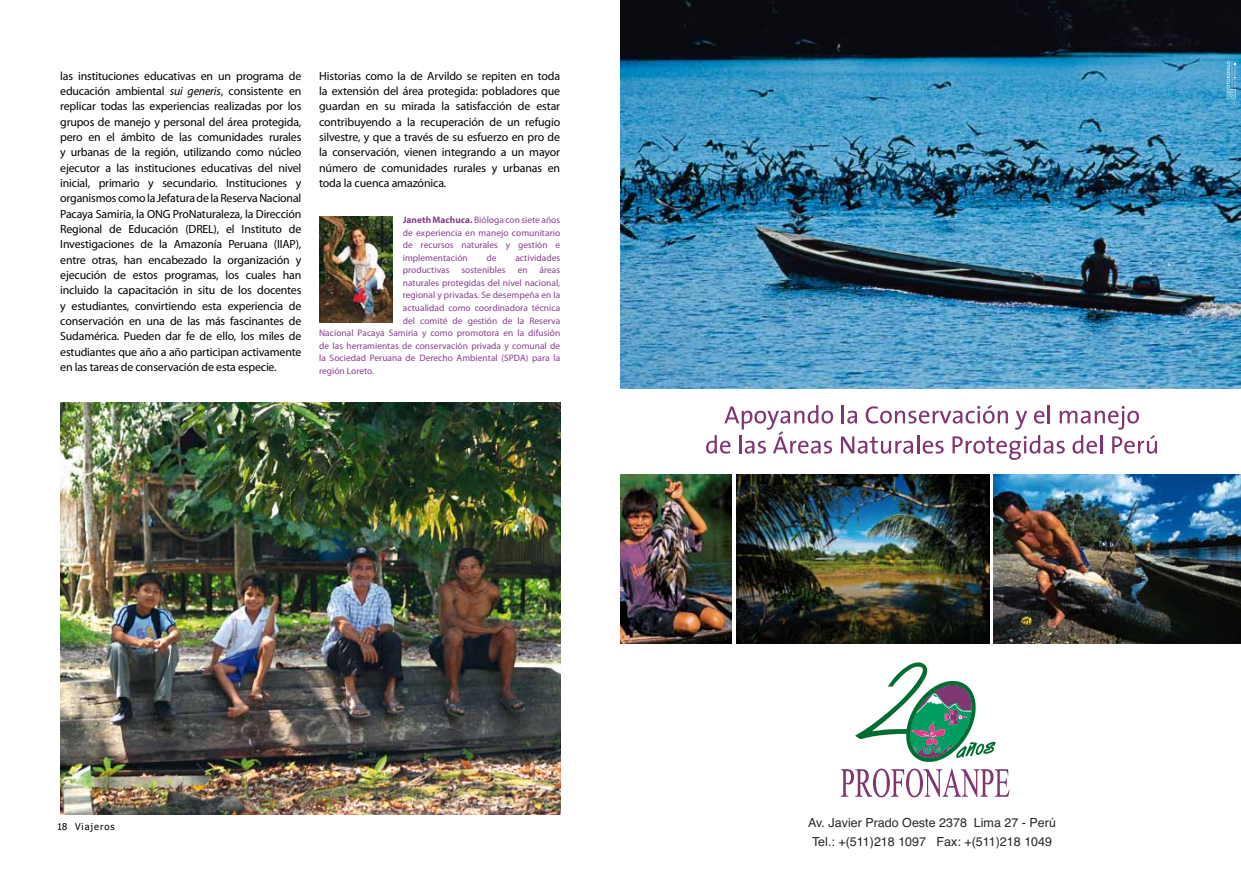
<style>
.page{position:relative;width:1241px;height:869px;background:#fff}
.page>*{position:absolute;margin:0;border:0;box-sizing:border-box;transform-origin:0 0}
.t1{font:12.5px/18.8px "Helvetica";color:#282829;text-align:center}
.t2{font:11.88px/15.2px "Myriad Pro";letter-spacing:-.015em;color:#000;text-align:justify}
.t3{font:9.38px/12.5px "Myriad Pro";letter-spacing:.005em;color:#873d8b;text-align:justify}
.t4{font:9.38px "Tahoma";letter-spacing:.1em;color:#000}
.s1{font-style:italic}
.s2{font-weight:700}
</style>
<div class="page">
<img style="left:60px;top:402px;width:500px;height:411px">
<img style="left:319px;top:216px;width:74px;height:106px">
<svg style="left:840px;top:768px;width:169px;height:29px"></svg>
<svg style="left:855px;top:662px;width:140px;height:99px"></svg>
<svg style="left:841px;top:405px;width:15px;height:18px"></svg>
<svg style="left:865px;top:405px;width:142px;height:18px"></svg>
<svg style="left:1015px;top:411px;width:12px;height:18px"></svg>
<svg style="left:1034px;top:405px;width:15px;height:18px"></svg>
<svg style="left:1059px;top:406px;width:79px;height:23px"></svg>
<svg style="left:706px;top:405px;width:127px;height:48px"></svg>
<svg style="left:840px;top:435px;width:103px;height:18px"></svg>
<svg style="left:952px;top:435px;width:112px;height:24px"></svg>
<svg style="left:1072px;top:435px;width:30px;height:18px"></svg>
<svg style="left:1112px;top:435px;width:44px;height:18px"></svg>
<img style="left:736px;top:474px;width:252px;height:168px">
<img style="left:620px;top:0;width:620px;height:388px">
<svg style="left:1226px;top:61px;width:9px;height:37px"></svg>
<img style="left:620px;top:474px;width:111px;height:168px">
<img style="left:993px;top:474px;width:247px;height:168px">
<p class="t2" style="left:60px;top:68px;width:242px">las instituciones educativas en un programa de educación ambiental <span class="s1">sui generis</span>, consistente en replicar todas las experiencias realizadas por los grupos de manejo y personal del área protegida, pero en el ámbito de las comunidades rurales y urbanas de la región, utilizando como núcleo ejecutor a las instituciones educativas del nivel inicial, primario y secundario. Instituciones y organismos como la Jefatura de la Reserva Nacional Pacaya Samiria, la ONG ProNaturaleza, la Dirección Regional de Educación (DREL), el Instituto de Investigaciones de la Amazonía Peruana (IIAP), entre otras, han encabezado la organización y ejecución de estos programas, los cuales han incluido la capacitación in situ de los docentes y estudiantes, convirtiendo esta experiencia de conservación en una de las más fascinantes de Sudamérica. Pueden dar fe de ello, los miles de estudiantes que año a año participan activamente en las tareas de conservación de esta especie.</p>
<p class="t2" style="left:319px;top:68px;width:242px">Historias como la de Arvildo se repiten en toda la extensión del área protegida: pobladores que guardan en su mirada la satisfacción de estar contribuyendo a la recuperación de un refugio silvestre, y que a través de su esfuerzo en pro de la conservación, vienen integrando a un mayor número de comunidades rurales y urbanas en toda la cuenca amazónica.</p>
<p class="t3" style="left:403px;top:214px;width:159px"><span class="s2">Janeth Machuca.</span> Bióloga con siete años de experiencia en manejo comunitario de recursos naturales y gestión e implementación</p>
<p class="t3" style="left:486px;top:251px;width:12px">de</p>
<p class="t3" style="left:515px;top:251px;width:46px">actividades</p>
<p class="t3" style="left:403px;top:264px;width:48px">productivas</p>
<p class="t3" style="left:461px;top:264px;width:46px">sostenibles</p>
<p class="t3" style="left:517px;top:264px;width:11px">en</p>
<p class="t3" style="left:539px;top:264px;width:22px">áreas</p>
<p class="t3" style="left:403px;top:276px;width:159px">naturales protegidas del nivel nacional,</p>
<p class="t3" style="left:403px;top:289px;width:159px">regional y privadas. Se desempeña en la</p>
<p class="t3" style="left:403px;top:301px;width:159px">actualidad como coordinadora técnica</p>
<p class="t3" style="left:403px;top:314px;width:159px">del comité de gestión de la Reserva</p>
<p class="t3" style="left:319px;top:326px;width:242px">Nacional Pacaya Samiria y como promotora en la difusión</p>
<p class="t3" style="left:319px;top:339px;width:242px">de las herramientas de conservación privada y comunal de</p>
<p class="t3" style="left:319px;top:351px;width:242px">la Sociedad Peruana de Derecho Ambiental (SPDA) para la</p>
<p class="t3" style="left:319px;top:364px;width:57px">región Loreto.</p>
<p class="t4" style="left:57px;top:820px;width:59px">18 Viajeros</p>
<p class="t1" style="left:808px;top:813px;width:249px">Av. Javier Prado Oeste 2378 Lima 27 - Perú<br>Tel.: +(511)218 1097 Fax: +(511)218 1049</p>
</div>
